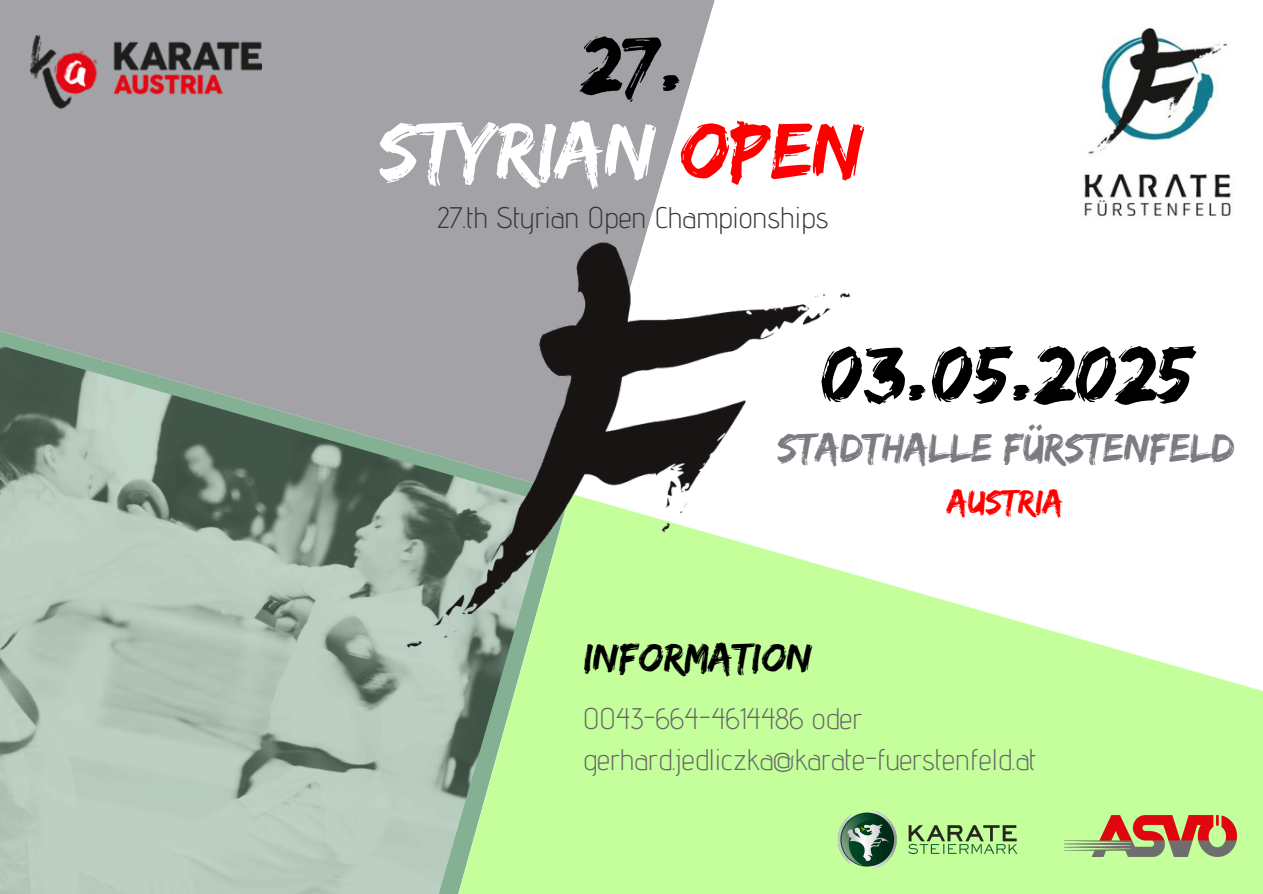
<style>
.page{position:relative;width:1263px;height:894px;background:#fff}
.page>*{position:absolute;margin:0;border:0;box-sizing:border-box;transform-origin:0 0}
.t1{font:82.65px "Edo";color:#000}
.t2{font:82.65px "Edo";color:#fff}
.t3{font:41.4px "Edo";color:#7b7b82}
.t4{font:41.4px "Edo";color:#000}
.t5{font:34.8px "Edo";color:#f00}
.t6{font:300 29.85px "Advent Pro";color:#666}
.t7{font:300 29.85px "Advent Pro";color:#353538}
.s1{color:#f00}
</style>
<div class="page">
<div style="left:0;top:0;width:570px;height:256px;background:#a2a2a7"></div>
<svg style="left:570px;top:0;width:145px;height:221px;fill:#a2a2a7"></svg>
<svg style="left:551px;top:589px;width:712px;height:304px;background:#cbfea6"></svg>
<img style="left:30px;top:36px;width:232px;height:73px">
<img style="left:831px;top:792px;width:201px;height:88px">
<img style="left:1064px;top:815px;width:172px;height:41px">
<img style="left:1084px;top:28px;width:147px;height:188px">
<img style="left:0;top:273px;width:551px;height:620px">
<img style="left:338px;top:221px;width:568px;height:438px">
<h1 class="t1" style="left:582px;top:15px;width:105px">27.</h1>
<p class="t2" style="left:379px;top:102px;width:487px">STYRIAN <span class="s1">OPEN</span></p>
<h2 class="t7" style="left:437px;top:199px;width:393px">27.th Styrian Open Championships</h2>
<p class="t1" style="left:821px;top:325px;width:374px">03.05.2025</p>
<h2 class="t3" style="left:777px;top:423px;width:459px">STADTHALLE FÜRSTENFELD</h2>
<p class="t5" style="left:947px;top:481px;width:118px">AUSTRIA</p>
<p class="t4" style="left:583px;top:633px;width:230px">INFORMATION</p>
<p class="t6" style="left:583px;top:699px;width:281px">0043-664-4614486 oder</p>
<p class="t6" style="left:584px;top:741px;width:454px">gerhard.jedliczka@karate-fuerstenfeld.at</p>
</div>
